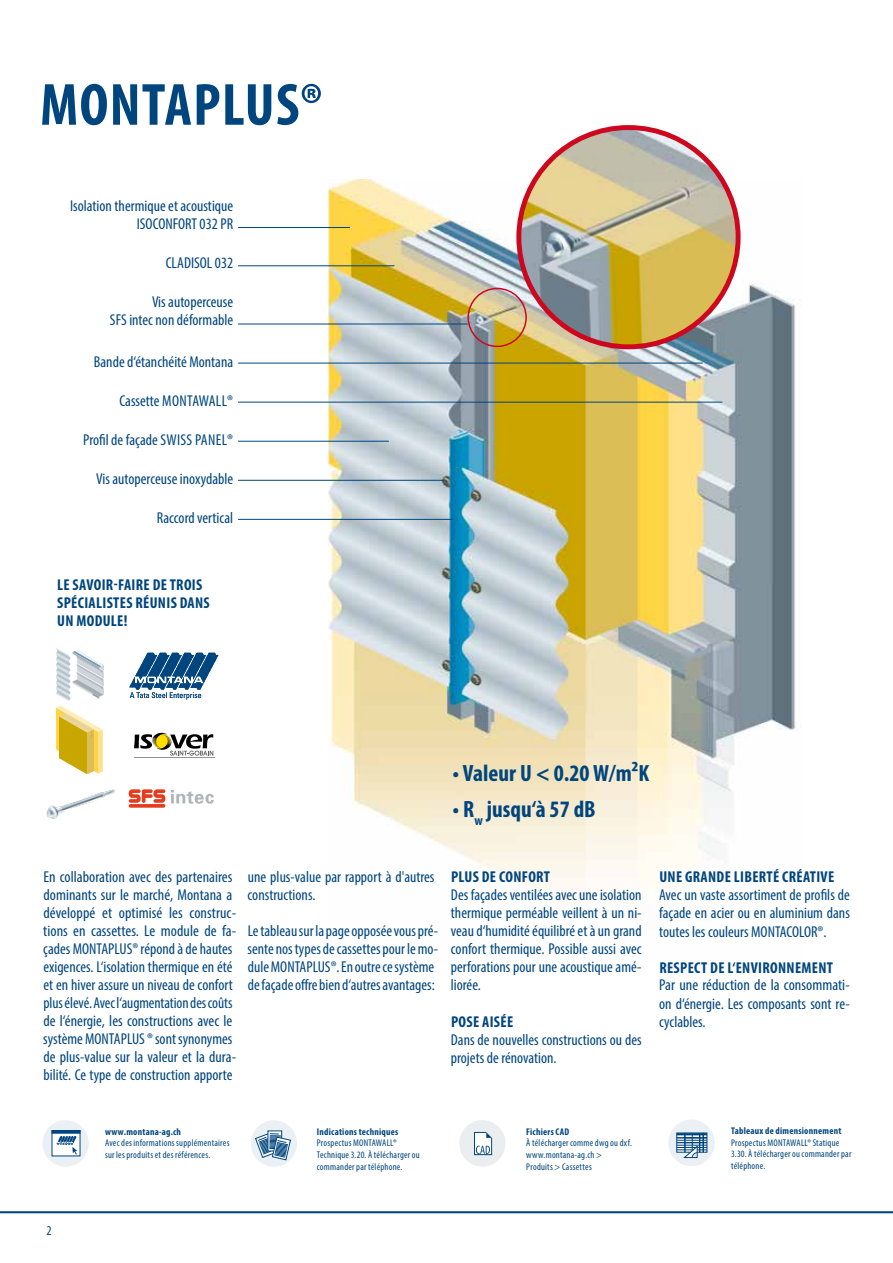
<style>
.page{position:relative;width:893px;height:1263px;background:#fff}
.page>*{position:absolute;margin:0;border:0;box-sizing:border-box;transform-origin:0 0}
.t1{font:700 condensed 60px "Myriad Pro";letter-spacing:.02em;color:#00457d}
.t2{font:700 condensed 23.7px "Myriad Pro";color:#00457d}
.t3{font:condensed 15.75px/18px "Myriad Pro";color:#00457d}
.t4{font:700 condensed 15.75px/18px "Myriad Pro";letter-spacing:.02em;color:#00457d}
.t5{font:condensed 13.5px "Myriad Pro";color:#00457d}
.t6{font:condensed 9.75px/11.7px "Myriad Pro";letter-spacing:.025em;color:#00457d}
.t7{font:700 condensed 9.75px "Myriad Pro";letter-spacing:.025em;color:#00457d}
</style>
<div class="page">
<img style="left:328px;top:179px;width:468px;height:714px">
<div style="left:467px;top:288px;width:60px;height:59px;border:2px solid #cd071e;border-radius:50%"></div>
<img style="left:519px;top:128px;width:219px;height:219px;border-radius:110px">
<div style="left:516px;top:125px;width:225px;height:224px;border:5px solid #cd071e;border-radius:50%"></div>
<hr style="left:0;top:1211px;width:893px;height:2px;background:#00457d">
<svg style="left:56px;top:648px;width:48px;height:126px"></svg>
<img style="left:46px;top:789px;width:69px;height:30px">
<svg style="left:129px;top:789px;width:36px;height:14px"></svg>
<svg style="left:129px;top:804px;width:36px;height:4px"></svg>
<svg style="left:171px;top:790px;width:43px;height:14px"></svg>
<hr style="left:134px;top:757px;width:81px;height:1px;background:#626261">
<svg style="left:134px;top:732px;width:79px;height:24px"></svg>
<img style="left:129px;top:653px;width:90px;height:36px">
<div style="left:459px;top:1120px;width:46px;height:47px;background:#ebeef0;border-radius:50%"></div>
<svg style="left:474px;top:1132px;width:18px;height:23px"></svg>
<div style="left:43px;top:1120px;width:46px;height:47px;background:#ebf0f5;border-radius:50%"></div>
<div style="left:52px;top:1130px;width:28px;height:26px;background:#fff"></div>
<hr style="left:52px;top:1130px;width:28px;height:3px;background:#00457d">
<svg style="left:72px;top:1147px;width:5px;height:8px"></svg>
<img style="left:56px;top:1136px;width:20px;height:8px">
<div style="left:251px;top:1120px;width:46px;height:47px;background:#ebf0f5;border-radius:50%"></div>
<svg style="left:255px;top:1130px;width:36px;height:30px"></svg>
<hr style="left:238px;top:227px;width:112px;height:1px;background:#00457d">
<hr style="left:238px;top:441px;width:151px;height:1px;background:#00457d">
<hr style="left:238px;top:402px;width:484px;height:1px;background:#00457d">
<hr style="left:238px;top:324px;width:230px;height:1px;background:#00457d">
<hr style="left:238px;top:480px;width:206px;height:1px;background:#00457d">
<hr style="left:238px;top:363px;width:465px;height:1px;background:#00457d">
<hr style="left:238px;top:265px;width:156px;height:1px;background:#00457d">
<hr style="left:238px;top:519px;width:215px;height:1px;background:#00457d">
<div style="left:668px;top:1119px;width:47px;height:47px;background:#ebf0f5;border-radius:50%"></div>
<svg style="left:676px;top:1132px;width:31px;height:26px"></svg>
<svg style="left:130px;top:692px;width:71px;height:7px"></svg>
<h1 class="t1" style="left:40px;top:67px;width:284px">MONTAPLUS®</h1>
<p class="t3" style="left:70px;top:196px;width:165px;text-align:right">Isolation thermique et acoustique<br>ISOCONFORT 032 PR</p>
<p class="t3" style="left:166px;top:253px;width:69px">CLADISOL 032</p>
<p class="t3" style="left:110px;top:292px;width:125px;text-align:right">Vis autoperceuse<br>SFS intec non déformable</p>
<p class="t3" style="left:94px;top:352px;width:141px">Bande d‘étanchéité Montana</p>
<p class="t3" style="left:120px;top:391px;width:115px">Cassette MONTAWALL®</p>
<p class="t3" style="left:83px;top:430px;width:151px">Profil de façade SWISS PANEL®</p>
<p class="t3" style="left:96px;top:469px;width:138px">Vis autoperceuse inoxydable</p>
<p class="t3" style="left:157px;top:508px;width:78px">Raccord vertical</p>
<p class="t4" style="left:57px;top:575px;width:154px">LE SAVOIR-FAIRE DE TROIS<br>SPÉCIALISTES RÉUNIS DANS<br>UN MODULE!</p>
<h2 class="t2" style="left:453px;top:758px;width:198px">• Valeur U &lt; 0.20 W/m²K</h2>
<h2 class="t2" style="left:453px;top:795px;width:145px">• R<sub>w</sub> jusqu‘à 57 dB</h2>
<p class="t3" style="left:43px;top:868px;width:195px">En collaboration avec des partenaires dominants sur le marché, Montana a développé et optimisé les construc&shy;tions en cassettes. Le module de fa&shy;çades MONTAPLUS® répond à de hautes exigences. L‘isolation thermique en été et en hiver assure un niveau de confort plus élevé. Avec l‘augmentation des coûts de l‘énergie, les constructions avec le système MONTAPLUS ® sont synonymes de plus-value sur la valeur et la dura&shy;bilité. Ce type de construction apporte</p>
<p class="t4" style="left:451px;top:868px;width:101px">PLUS DE CONFORT</p>
<p class="t3" style="left:248px;top:868px;width:188px">une plus-value par rapport à d'autres constructions.</p>
<p class="t3" style="left:248px;top:922px;width:192px">Le tableau sur la page opposée vous pré&shy;sente nos types de cassettes pour le mo&shy;dule MONTAPLUS®. En outre ce système de façade offre bien d‘autres avantages:</p>
<p class="t3" style="left:451px;top:886px;width:192px;text-align:justify">Des façades ventilées avec une isolation thermique perméable veillent à un ni&shy;veau d‘humidité équilibré et à un grand confort thermique. Possible aussi avec perforations pour une acoustique amé&shy;liorée.</p>
<p class="t4" style="left:451px;top:1012px;width:64px">POSE AISÉE</p>
<p class="t3" style="left:451px;top:1030px;width:192px">Dans de nouvelles constructions ou des projets de rénovation.</p>
<p class="t7" style="left:105px;top:1125px;width:78px">www.montana-ag.ch</p>
<p class="t6" style="left:105px;top:1137px;width:126px">Avec des informations supplémentaires sur les produits et des références.</p>
<p class="t7" style="left:317px;top:1125px;width:83px">Indications techniques</p>
<p class="t6" style="left:317px;top:1137px;width:104px">Prospectus MONTAWALL®<br>Technique 3.20. À télécharger ou commander par téléphone.</p>
<p class="t7" style="left:526px;top:1125px;width:44px">Fichiers CAD</p>
<p class="t6" style="left:526px;top:1137px;width:107px">À télécharger comme dwg ou dxf. www.montana-ag.ch &gt;<br>Produits &gt; Cassettes</p>
<p class="t4" style="left:659px;top:868px;width:176px">UNE GRANDE LIBERTÉ CRÉATIVE</p>
<p class="t3" style="left:659px;top:886px;width:192px;text-align:justify">Avec un vaste assortiment de profils de façade en acier ou en aluminium dans toutes les couleurs MONTACOLOR®.</p>
<p class="t4" style="left:659px;top:958px;width:175px">RESPECT DE L‘ENVIRONNEMENT</p>
<p class="t3" style="left:659px;top:976px;width:192px;text-align:justify">Par une réduction de la consommati&shy;on d‘énergie. Les composants sont re&shy;cyclables.</p>
<p class="t7" style="left:731px;top:1124px;width:112px">Tableaux de dimensionnement</p>
<p class="t6" style="left:731px;top:1136px;width:122px">Prospectus MONTAWALL® Statique<br>3.30. À télécharger ou commander par téléphone.</p>
<p class="t5" style="left:47px;top:1222px;width:7px">2</p>
</div>
